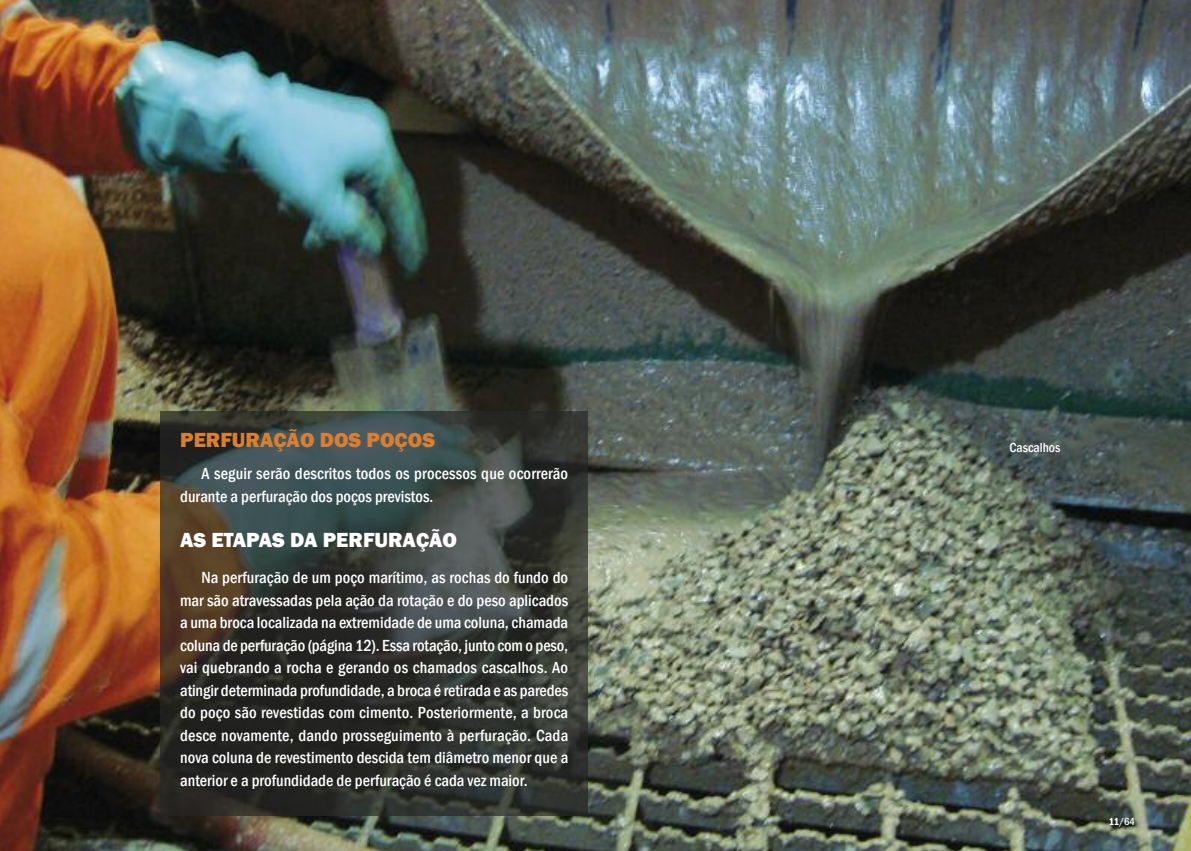
<style>
.page{position:relative;width:1191px;height:851px;background:#fff}
.page>*{position:absolute;margin:0;border:0;box-sizing:border-box;transform-origin:0 0}
.t1{font:800 21px "Franklin Gothic";color:#fff}
.t2{font:800 21px "Franklin Gothic";color:#da7e2f}
.t3{font:500 condensed 16.5px/22.5px "Franklin Gothic";color:#fff}
.t4{font:500 condensed 13.5px "Franklin Gothic";color:#fff}
.t5{font:500 condensed 10.5px "Franklin Gothic";color:#fff}
.s1{font-weight:600}
</style>
<div class="page">
<img style="left:0;top:0;width:1191px;height:850px">
<img style="left:161px;top:411px;width:426px;height:404px">
<p class="t2" style="left:180px;top:428px;width:256px">PERFURAÇÃO DOS POÇOS</p>
<p class="t3" style="left:180px;top:462px;width:389px;text-indent:21px">A seguir serão descritos todos os processos que ocorrerão durante a perfuração dos poços previstos.</p>
<p class="t1" style="left:180px;top:527px;width:278px">AS ETAPAS DA PERFURAÇÃO</p>
<p class="t3" style="left:180px;top:566px;width:390px;text-align:justify;text-indent:21px">Na perfuração de um poço marítimo, as rochas do fundo do mar são atravessadas pela ação da rotação e do peso aplicados a uma broca localizada na extremidade de uma coluna, chamada coluna de perfuração (página 12). Essa rotação, junto com o peso, vai quebrando a rocha e gerando os chamados cascalhos. Ao atingir determinada profundidade, a broca é retirada e as paredes do poço são revestidas com cimento. Posteriormente, a broca desce novamente, dando prosseguimento à perfuração. Cada nova coluna de revestimento descida tem diâmetro menor que a anterior e a profundidade de perfuração é cada vez maior.</p>
<p class="t4" style="left:1009px;top:439px;width:53px">Cascalhos</p>
<p class="t5" style="left:1108px;top:815px;width:28px"><span class="s1">11</span>/64</p>
</div>
